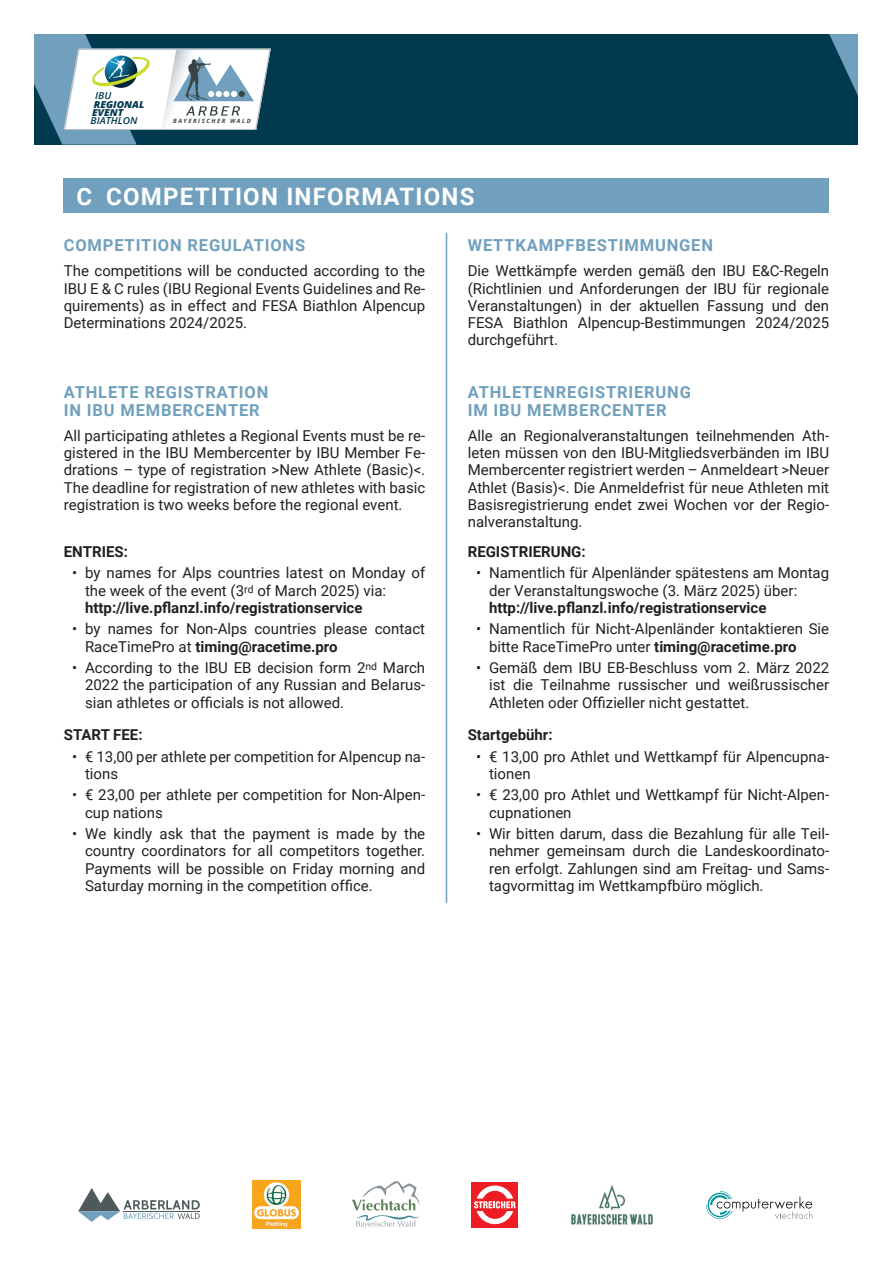
<style>
.page{position:relative;width:893px;height:1263px;background:#fff}
.page>*{position:absolute;margin:0;border:0;box-sizing:border-box;transform-origin:0 0}
.t1{font:700 24px "Roboto";letter-spacing:.05em;color:#fff}
.t2{font:700 16.5px/18px "Roboto";letter-spacing:.05em;color:#70a0bd}
.t3{font:15px/17.2px "Roboto";color:#231f20;text-align:justify}
.t4{font:700 15px "Roboto";color:#231f20}
.t5{font:italic 800 9.6px/8.1px "Open Sans";color:#01394f;scale:1.06 1}
.t6{font:italic 600 9.6px "Open Sans";color:#01394f;scale:1.06 1}
.t7{font:italic 700 5.85px "Open Sans";letter-spacing:.26em;color:#384546}
.s1{font-weight:700}
</style>
<div class="page">
<div style="left:471px;top:1182px;width:47px;height:46px;background:#ee1d23"></div>
<svg style="left:474px;top:1185px;width:41px;height:39px"></svg>
<svg style="left:78px;top:1188px;width:122px;height:34px"></svg>
<svg style="left:706px;top:1191px;width:106px;height:28px"></svg>
<img style="left:252px;top:1181px;width:48px;height:48px">
<svg style="left:352px;top:1181px;width:68px;height:47px"></svg>
<img style="left:571px;top:1185px;width:82px;height:39px">
<div style="left:34px;top:34px;width:825px;height:111px;background:#01394f"></div>
<svg style="left:829px;top:34px;width:30px;height:74px"></svg>
<svg style="left:34px;top:34px;width:237px;height:111px"></svg>
<div style="left:64px;top:179px;width:765px;height:34px;background:#70a0bd"></div>
<hr style="left:446px;top:233px;width:1px;height:670px;background:#70a0bd">
<p class="t6" style="left:95px;top:89px;width:17px">IBU</p>
<p class="t5" style="left:92px;top:100px;width:51px">REGIONAL<br>EVENT</p>
<p class="t6" style="left:91px;top:114px;width:46px">BIATHLON</p>
<p class="t7" style="left:173px;top:116px;width:79px">BAYERISCHER WALD</p>
<h1 class="t1" style="left:77px;top:179px;width:399px">C COMPETITION INFORMATIONS</h1>
<p class="t2" style="left:64px;top:236px;width:243px">COMPETITION REGULATIONS</p>
<p class="t2" style="left:468px;top:236px;width:247px">WETTKAMPFBESTIMMUNGEN</p>
<p class="t3" style="left:64px;top:262px;width:363px">The competitions will be conducted according to the IBU E &amp; C rules (IBU Regional Events Guidelines and Re&shy;quirements) as in effect and FESA Biathlon Alpencup Determinations 2024/2025.</p>
<p class="t3" style="left:468px;top:262px;width:363px">Die Wettkämpfe werden gemäß den IBU E&amp;C-Regeln (Richtlinien und Anforderungen der IBU für regionale Veranstaltungen) in der aktuellen Fassung und den FESA Biathlon Alpencup-Bestimmungen 2024/2025 durchgeführt.</p>
<p class="t2" style="left:64px;top:382px;width:206px">ATHLETE REGISTRATION<br>IN IBU MEMBERCENTER</p>
<p class="t2" style="left:468px;top:382px;width:225px">ATHLETENREGISTRIERUNG<br>IM IBU MEMBERCENTER</p>
<p class="t3" style="left:64px;top:426px;width:363px">All participating athletes a Regional Events must be re&shy;gistered in the IBU Membercenter by IBU Member Fe&shy;drations – type of registration &gt;New Athlete (Basic)&lt;.<br>The deadline for registration of new athletes with basic registration is two weeks before the regional event.</p>
<p class="t4" style="left:64px;top:541px;width:66px">ENTRIES:</p>
<p class="t3" style="left:85px;top:564px;width:342px;text-align:left;text-indent:-13px">• by names for Alps countries latest on Monday of the week of the event (3<sup>rd</sup> of March 2025) via: <span class="s1">http://live.pflanzl.info/registrationservice</span></p>
<p class="t3" style="left:85px;top:620px;width:342px;text-indent:-13px">• by names for Non-Alps countries please contact<br>RaceTimePro at <span class="s1">timing@racetime.pro</span></p>
<p class="t3" style="left:85px;top:659px;width:342px;text-indent:-13px">• According to the IBU EB decision form 2<sup>nd</sup> March 2022 the participation of any Russian and Belarus&shy;sian athletes or officials is not allowed.</p>
<p class="t4" style="left:64px;top:724px;width:80px">START FEE:</p>
<p class="t3" style="left:85px;top:747px;width:342px;text-indent:-13px">• € 13,00 per athlete per competition for Alpencup na&shy;tions</p>
<p class="t3" style="left:85px;top:786px;width:342px;text-indent:-13px">• € 23,00 per athlete per competition for Non-Alpen&shy;cup nations</p>
<p class="t3" style="left:85px;top:825px;width:342px;text-indent:-13px">• We kindly ask that the payment is made by the country coordinators for all competitors together.<br>Payments will be possible on Friday morning and Saturday morning in the competition office.</p>
<p class="t3" style="left:468px;top:426px;width:363px">Alle an Regionalveranstaltungen teilnehmenden Ath&shy;leten müssen von den IBU-Mitgliedsverbänden im IBU Membercenter registriert werden – Anmeldeart &gt;Neuer Athlet (Basis)&lt;. Die Anmeldefrist für neue Athleten mit Basisregistrierung endet zwei Wochen vor der Regio&shy;nalveranstaltung.</p>
<p class="t4" style="left:468px;top:541px;width:119px">REGISTRIERUNG:</p>
<p class="t3" style="left:489px;top:564px;width:342px;text-indent:-13px">• Namentlich für Alpenländer spätestens am Montag der Veranstaltungswoche (3. März 2025) über:</p>
<p class="t4" style="left:489px;top:597px;width:279px">http://live.pflanzl.info/registrationservice</p>
<p class="t3" style="left:489px;top:620px;width:342px;text-indent:-13px">• Namentlich für Nicht-Alpenländer kontaktieren Sie bitte RaceTimePro unter <span class="s1">timing@racetime.pro</span></p>
<p class="t3" style="left:489px;top:658px;width:342px;text-indent:-13px">• Gemäß dem IBU EB-Beschluss vom 2. März 2022 ist die Teilnahme russischer und weißrussischer Athleten oder Offizieller nicht gestattet.</p>
<p class="t4" style="left:468px;top:724px;width:86px">Startgebühr:</p>
<p class="t3" style="left:489px;top:747px;width:342px;text-indent:-13px">• € 13,00 pro Athlet und Wettkampf für Alpencupna&shy;tionen</p>
<p class="t3" style="left:489px;top:786px;width:342px;text-indent:-13px">• € 23,00 pro Athlet und Wettkampf für Nicht-Alpen&shy;cupnationen</p>
<p class="t3" style="left:489px;top:824px;width:342px;text-indent:-13px">• Wir bitten darum, dass die Bezahlung für alle Teil&shy;nehmer gemeinsam durch die Landeskoordinato&shy;ren erfolgt. Zahlungen sind am Freitag- und Sams&shy;tagvormittag im Wettkampfbüro möglich.</p>
</div>
